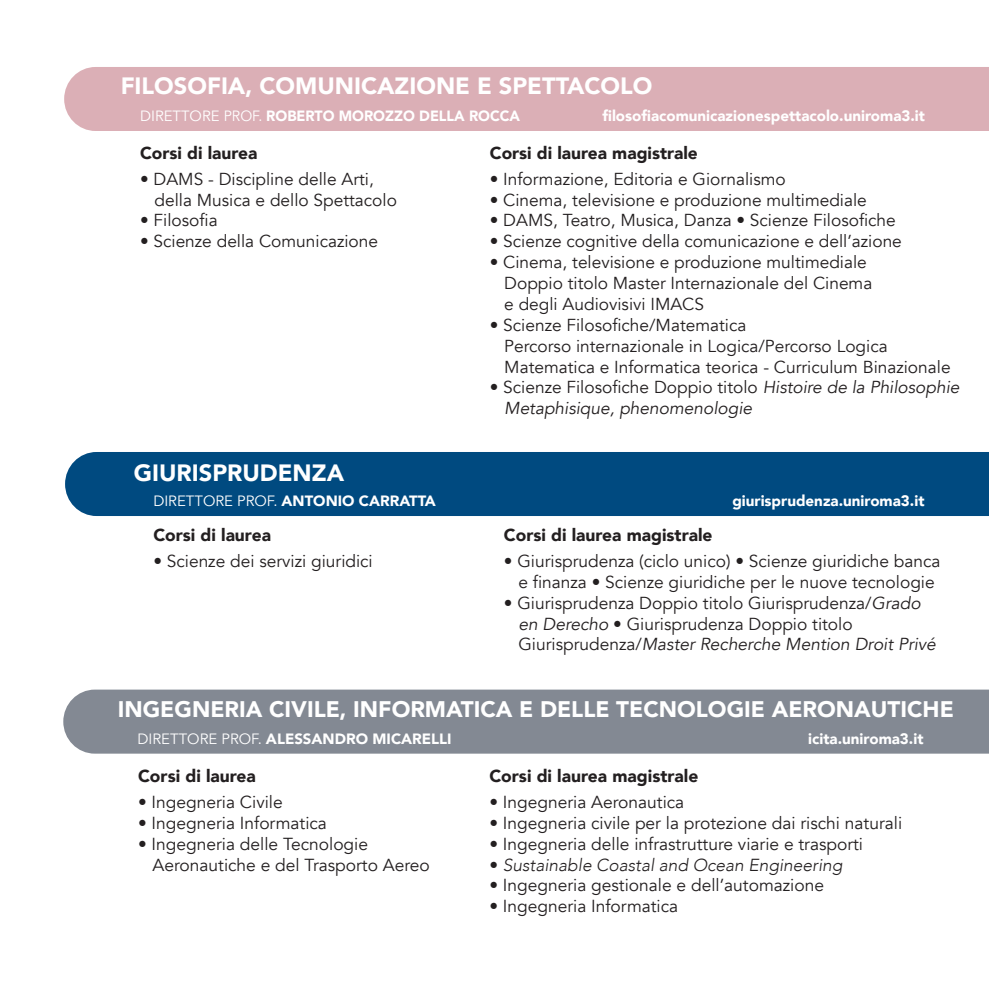
<style>
.page{position:relative;width:989px;height:989px;background:#fff}
.page>*{position:absolute;margin:0;border:0;box-sizing:border-box;transform-origin:0 0}
.t1{font:900 23.62px "Avenir";color:#fff}
.t2{font:900 22.5px "Avenir";color:#fff}
.t3{font:17.32px/20.9px "Avenir";color:#231f20}
.t4{font:900 17.32px "Avenir";color:#231f20}
.t5{font:italic 17.32px/20.9px "Avenir";color:#231f20}
.t6{font:italic 300 17.32px "Avenir";color:#231f20}
.t7{font:900 15.08px "Avenir";color:#fff}
.t8{font:900 14.85px "Avenir";color:#fff}
.t9{font:900 14.85px "Avenir";color:#fff;scale:.96 1}
.s1{font-weight:400}
.s2{font-style:normal}
.s3{font-style:italic}
.s4{font-weight:400;font-style:normal}
</style>
<div class="page">
<div style="left:63px;top:689px;width:926px;height:64px;background:#838993"></div>
<div style="left:65px;top:452px;width:924px;height:64px;background:#004a80"></div>
<div style="left:64px;top:67px;width:925px;height:64px;background:#dbafb6"></div>
<h1 class="t1" style="left:121px;top:66px;width:533px">FILOSOFIA, COMUNICAZIONE E SPETTACOLO</h1>
<p class="t9" style="left:140px;top:103px;width:397px"><span class="s1">DIRETTORE PROF.</span> ROBERTO MOROZZO DELLA ROCCA</p>
<p class="t4" style="left:490px;top:138px;width:210px">Corsi di laurea magistrale</p>
<p class="t3" style="left:490px;top:169px;width:297px">• Informazione, Editoria e Giornalismo</p>
<p class="t3" style="left:490px;top:189px;width:378px">• Cinema, televisione e produzione multimediale</p>
<p class="t3" style="left:490px;top:210px;width:407px">• DAMS, Teatro, Musica, Danza • Scienze Filosofiche</p>
<p class="t3" style="left:490px;top:231px;width:413px">• Scienze cognitive della comunicazione e dell’azione</p>
<p class="t3" style="left:504px;top:252px;width:369px;text-indent:-14px">• Cinema, televisione e produzione multimediale<br>Doppio titolo Master Internazionale del Cinema e degli Audiovisivi IMACS</p>
<p class="t3" style="left:504px;top:315px;width:448px;text-indent:-14px">• Scienze Filosofiche/Matematica<br>Percorso internazionale in Logica/Percorso Logica<br>Matematica e Informatica teorica - Curriculum Binazionale</p>
<p class="t5" style="left:504px;top:377px;width:457px;text-indent:-14px"><span class="s2">• Scienze Filosofiche Doppio titolo</span> Histoire de la Philosophie<br>Metaphisique, phenomenologie</p>
<p class="t7" style="left:602px;top:103px;width:324px">filosofiacomunicazionespettacolo.uniroma3.it</p>
<p class="t4" style="left:140px;top:138px;width:119px">Corsi di laurea</p>
<p class="t3" style="left:154px;top:169px;width:244px;text-indent:-14px">• DAMS - Discipline delle Arti, della Musica e dello Spettacolo</p>
<p class="t3" style="left:140px;top:210px;width:79px">• Filosofia</p>
<p class="t3" style="left:140px;top:231px;width:239px">• Scienze della Comunicazione</p>
<h1 class="t1" style="left:134px;top:452px;width:212px">GIURISPRUDENZA</h1>
<p class="t8" style="left:153px;top:488px;width:284px"><span class="s1">DIRETTORE PROF.</span> ANTONIO CARRATTA</p>
<p class="t4" style="left:153px;top:520px;width:119px">Corsi di laurea</p>
<p class="t3" style="left:153px;top:551px;width:221px">• Scienze dei servizi giuridici</p>
<p class="t7" style="left:732px;top:488px;width:194px">giurisprudenza.uniroma3.it</p>
<p class="t4" style="left:504px;top:520px;width:210px">Corsi di laurea magistrale</p>
<p class="t3" style="left:504px;top:551px;width:438px;text-align:center">• Giurisprudenza (ciclo unico) • Scienze giuridiche banca e finanza • Scienze giuridiche per le nuove tecnologie</p>
<p class="t3" style="left:518px;top:593px;width:419px;text-indent:-14px">• Giurisprudenza Doppio titolo Giurisprudenza/<span class="s3">Grado en Derecho</span> • Giurisprudenza Doppio titolo<br>Giurisprudenza/<span class="s3">Master Recherche Mention Droit Privé</span></p>
<p class="t2" style="left:118px;top:689px;width:837px">INGEGNERIA CIVILE, INFORMATICA E DELLE TECNOLOGIE AERONAUTICHE</p>
<p class="t8" style="left:137px;top:726px;width:316px"><span class="s1">DIRETTORE PROF.</span> ALESSANDRO MICARELLI</p>
<p class="t7" style="left:808px;top:726px;width:117px">icita.uniroma3.it</p>
<p class="t4" style="left:138px;top:761px;width:119px">Corsi di laurea</p>
<p class="t3" style="left:138px;top:792px;width:146px">• Ingegneria Civile</p>
<p class="t3" style="left:138px;top:812px;width:190px">• Ingegneria Informatica</p>
<p class="t3" style="left:153px;top:833px;width:279px;text-indent:-14px">• Ingegneria delle Tecnologie<br>Aeronautiche e del Trasporto Aereo</p>
<p class="t4" style="left:489px;top:761px;width:210px">Corsi di laurea magistrale</p>
<p class="t3" style="left:489px;top:792px;width:196px">• Ingegneria Aeronautica</p>
<p class="t3" style="left:489px;top:812px;width:414px">• Ingegneria civile per la protezione dai rischi naturali</p>
<p class="t3" style="left:489px;top:833px;width:375px">• Ingegneria delle infrastrutture viarie e trasporti</p>
<p class="t6" style="left:489px;top:854px;width:354px"><span class="s4">•</span> Sustainable Coastal and Ocean Engineering</p>
<p class="t3" style="left:489px;top:875px;width:336px">• Ingegneria gestionale e dell’automazione</p>
<p class="t3" style="left:489px;top:896px;width:190px">• Ingegneria Informatica</p>
</div>
